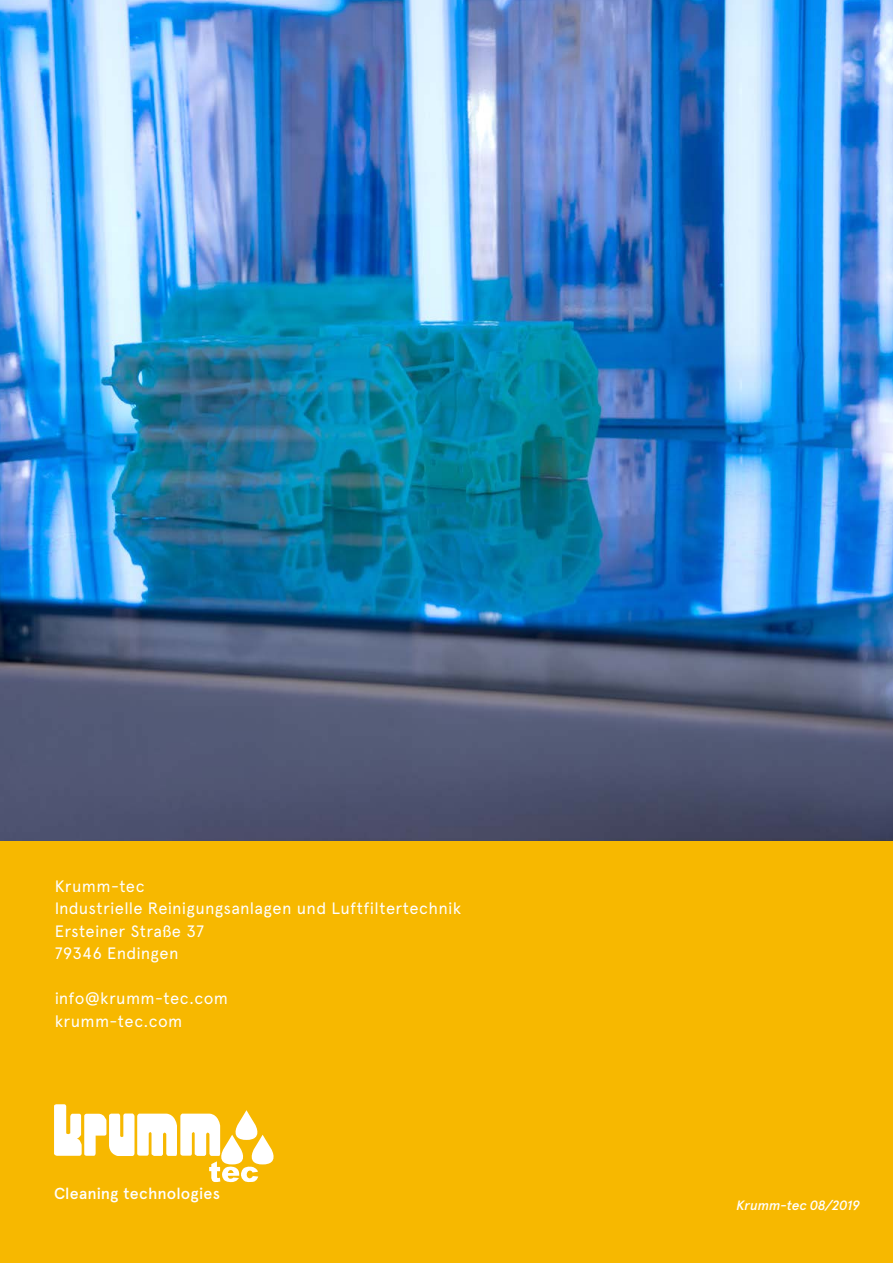
<style>
.page{position:relative;width:893px;height:1263px;background:#fff}
.page>*{position:absolute;margin:0;border:0;box-sizing:border-box;transform-origin:0 0}
.t1{font:16.5px/22.5px "Apercu";letter-spacing:.015em;color:#fff}
.t2{font:500 16.05px "Apercu";letter-spacing:.01em;color:#fff}
.t3{font:italic 500 13.5px "Apercu";letter-spacing:-.01em;color:#fff}
</style>
<div class="page">
<div style="left:0;top:841px;width:893px;height:422px;background:#f7b800"></div>
<svg style="left:54px;top:1104px;width:220px;height:79px"></svg>
<img style="left:0;top:0;width:893px;height:841px">
<p class="t1" style="left:55px;top:875px;width:408px">Krumm-tec<br>Industrielle Reinigungsanlagen und Luftfiltertechnik<br>Ersteiner Straße 37<br>79346 Endingen</p>
<p class="t1" style="left:55px;top:987px;width:175px">info@krumm-tec.com krumm-tec.com</p>
<p class="t2" style="left:54px;top:1184px;width:168px">Cleaning technologies</p>
<p class="t3" style="left:736px;top:1197px;width:125px">Krumm-tec 08/2019</p>
</div>
